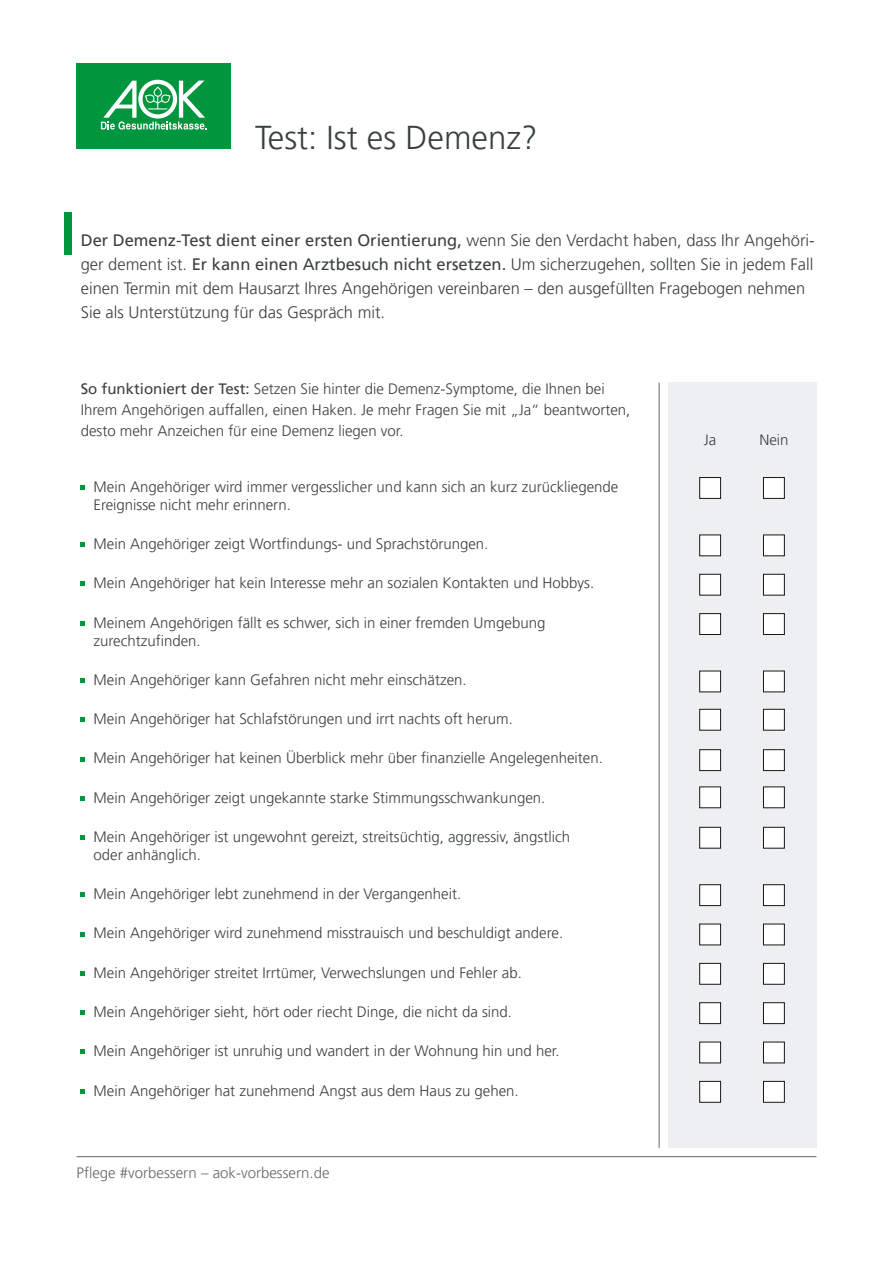
<style>
.page{position:relative;width:893px;height:1263px;background:#fff}
.page>*{position:absolute;margin:0;border:0;box-sizing:border-box;transform-origin:0 0}
.t1{font:300 33px "Frutiger LT Pro";color:#3a4040}
.t2{font:300 16.5px/24px "Frutiger LT Pro";color:#3a4040}
.t3{font:300 15px/18px "Frutiger LT Pro";color:#3a4040}
.t4{font:300 15px "Frutiger LT Pro";color:#676969}
.s1{font-weight:400}
</style>
<div class="page">
<hr style="left:77px;top:1156px;width:739px;height:1px;background:#676969">
<div style="left:668px;top:383px;width:148px;height:765px;background:#edeff0"></div>
<hr style="left:659px;top:383px;width:1px;height:765px;background:#676969">
<div style="left:64px;top:213px;width:7px;height:42px;background:#00963e"></div>
<div style="left:77px;top:64px;width:154px;height:85px;background:#00963e"></div>
<svg style="left:101px;top:80px;width:106px;height:50px"></svg>
<div style="left:700px;top:477px;width:21px;height:21px;background:#fff"></div>
<div style="left:699px;top:477px;width:22px;height:22px;border:1px solid #181716"></div>
<div style="left:763px;top:477px;width:21px;height:21px;background:#fff"></div>
<div style="left:763px;top:477px;width:21px;height:22px;border:1px solid #181716"></div>
<svg style="left:81px;top:485px;width:4px;height:4px"></svg>
<svg style="left:81px;top:542px;width:4px;height:5px"></svg>
<svg style="left:81px;top:582px;width:4px;height:4px"></svg>
<svg style="left:81px;top:621px;width:4px;height:4px"></svg>
<svg style="left:81px;top:678px;width:4px;height:5px"></svg>
<svg style="left:81px;top:718px;width:4px;height:4px"></svg>
<svg style="left:81px;top:757px;width:4px;height:4px"></svg>
<svg style="left:81px;top:796px;width:4px;height:4px"></svg>
<svg style="left:81px;top:835px;width:4px;height:5px"></svg>
<svg style="left:81px;top:893px;width:4px;height:4px"></svg>
<svg style="left:81px;top:932px;width:4px;height:4px"></svg>
<svg style="left:81px;top:971px;width:4px;height:4px"></svg>
<svg style="left:81px;top:1010px;width:4px;height:5px"></svg>
<svg style="left:81px;top:1050px;width:4px;height:4px"></svg>
<svg style="left:81px;top:1089px;width:4px;height:4px"></svg>
<div style="left:700px;top:535px;width:21px;height:21px;background:#fff"></div>
<div style="left:699px;top:535px;width:22px;height:21px;border:1px solid #181716"></div>
<div style="left:763px;top:535px;width:21px;height:21px;background:#fff"></div>
<div style="left:700px;top:574px;width:21px;height:21px;background:#fff"></div>
<div style="left:699px;top:574px;width:22px;height:21px;border:1px solid #181716"></div>
<div style="left:763px;top:574px;width:21px;height:21px;background:#fff"></div>
<div style="left:763px;top:574px;width:21px;height:21px;border:1px solid #181716"></div>
<div style="left:700px;top:614px;width:21px;height:20px;background:#fff"></div>
<div style="left:699px;top:613px;width:22px;height:22px;border:1px solid #181716"></div>
<div style="left:763px;top:614px;width:21px;height:20px;background:#fff"></div>
<div style="left:763px;top:613px;width:21px;height:22px;border:1px solid #181716"></div>
<div style="left:700px;top:671px;width:21px;height:21px;background:#fff"></div>
<div style="left:699px;top:671px;width:22px;height:21px;border:1px solid #181716"></div>
<div style="left:763px;top:671px;width:21px;height:21px;background:#fff"></div>
<div style="left:700px;top:709px;width:21px;height:21px;background:#fff"></div>
<div style="left:699px;top:709px;width:22px;height:21px;border:1px solid #181716"></div>
<div style="left:763px;top:709px;width:21px;height:21px;background:#fff"></div>
<div style="left:763px;top:709px;width:21px;height:21px;border:1px solid #181716"></div>
<div style="left:700px;top:750px;width:21px;height:20px;background:#fff"></div>
<div style="left:699px;top:749px;width:22px;height:22px;border:1px solid #181716"></div>
<div style="left:763px;top:750px;width:21px;height:20px;background:#fff"></div>
<div style="left:763px;top:749px;width:21px;height:22px;border:1px solid #181716"></div>
<div style="left:700px;top:787px;width:21px;height:21px;background:#fff"></div>
<div style="left:699px;top:787px;width:22px;height:21px;border:1px solid #181716"></div>
<div style="left:763px;top:787px;width:21px;height:21px;background:#fff"></div>
<div style="left:700px;top:827px;width:21px;height:21px;background:#fff"></div>
<div style="left:699px;top:827px;width:22px;height:21px;border:1px solid #181716"></div>
<div style="left:763px;top:827px;width:21px;height:21px;background:#fff"></div>
<div style="left:763px;top:827px;width:21px;height:21px;border:1px solid #181716"></div>
<div style="left:700px;top:885px;width:21px;height:20px;background:#fff"></div>
<div style="left:699px;top:884px;width:22px;height:22px;border:1px solid #181716"></div>
<div style="left:763px;top:885px;width:21px;height:20px;background:#fff"></div>
<div style="left:763px;top:884px;width:21px;height:22px;border:1px solid #181716"></div>
<div style="left:700px;top:924px;width:21px;height:21px;background:#fff"></div>
<div style="left:699px;top:924px;width:22px;height:21px;border:1px solid #181716"></div>
<div style="left:763px;top:924px;width:21px;height:21px;background:#fff"></div>
<div style="left:700px;top:963px;width:21px;height:21px;background:#fff"></div>
<div style="left:699px;top:963px;width:22px;height:21px;border:1px solid #181716"></div>
<div style="left:763px;top:963px;width:21px;height:21px;background:#fff"></div>
<div style="left:763px;top:963px;width:21px;height:21px;border:1px solid #181716"></div>
<div style="left:700px;top:1003px;width:21px;height:20px;background:#fff"></div>
<div style="left:699px;top:1002px;width:22px;height:22px;border:1px solid #181716"></div>
<div style="left:763px;top:1003px;width:21px;height:20px;background:#fff"></div>
<div style="left:763px;top:1002px;width:21px;height:22px;border:1px solid #181716"></div>
<div style="left:700px;top:1042px;width:21px;height:21px;background:#fff"></div>
<div style="left:699px;top:1042px;width:22px;height:21px;border:1px solid #181716"></div>
<div style="left:763px;top:1042px;width:21px;height:21px;background:#fff"></div>
<div style="left:700px;top:1081px;width:21px;height:21px;background:#fff"></div>
<div style="left:699px;top:1081px;width:22px;height:21px;border:1px solid #181716"></div>
<div style="left:763px;top:1081px;width:21px;height:21px;background:#fff"></div>
<div style="left:763px;top:1081px;width:21px;height:21px;border:1px solid #181716"></div>
<h1 class="t1" style="left:255px;top:118px;width:284px">Test: Ist es Demenz?</h1>
<p class="t2" style="left:81px;top:229px;width:735px"><span class="s1">Der Demenz-Test dient einer ersten Orientierung,</span> wenn Sie den Verdacht haben, dass Ihr Angehöri&shy;ger dement ist. <span class="s1">Er kann einen Arztbesuch nicht ersetzen.</span> Um sicherzugehen, sollten Sie in jedem Fall einen Termin mit dem Hausarzt Ihres Angehörigen vereinbaren – den ausgefüllten Fragebogen nehmen Sie als Unterstützung für das Gespräch mit.</p>
<p class="t3" style="left:81px;top:378px;width:551px;line-height:21px"><span class="s1">So funktioniert der Test:</span> Setzen Sie hinter die Demenz-Symptome, die Ihnen bei<br>Ihrem Angehörigen auffallen, einen Haken. Je mehr Fragen Sie mit „Ja“ beantworten, desto mehr Anzeichen für eine Demenz liegen vor.</p>
<p class="t3" style="left:94px;top:478px;width:526px">Mein Angehöriger wird immer vergesslicher und kann sich an kurz zurückliegende<br>Ereignisse nicht mehr erinnern.</p>
<p class="t3" style="left:94px;top:535px;width:396px">Mein Angehöriger zeigt Wortfindungs- und Sprachstörungen.</p>
<p class="t3" style="left:94px;top:574px;width:502px">Mein Angehöriger hat kein Interesse mehr an sozialen Kontakten und Hobbys.</p>
<p class="t3" style="left:94px;top:613px;width:453px">Meinem Angehörigen fällt es schwer, sich in einer fremden Umgebung zurechtzufinden.</p>
<p class="t3" style="left:94px;top:671px;width:375px">Mein Angehöriger kann Gefahren nicht mehr einschätzen.</p>
<p class="t3" style="left:94px;top:710px;width:421px">Mein Angehöriger hat Schlafstörungen und irrt nachts oft herum.</p>
<p class="t3" style="left:94px;top:749px;width:511px">Mein Angehöriger hat keinen Überblick mehr über finanzielle Angelegenheiten.</p>
<p class="t3" style="left:94px;top:788px;width:453px">Mein Angehöriger zeigt ungekannte starke Stimmungsschwankungen.</p>
<p class="t3" style="left:94px;top:828px;width:478px">Mein Angehöriger ist ungewohnt gereizt, streitsüchtig, aggressiv, ängstlich oder anhänglich.</p>
<p class="t3" style="left:94px;top:885px;width:369px">Mein Angehöriger lebt zunehmend in der Vergangenheit.</p>
<p class="t3" style="left:94px;top:924px;width:471px">Mein Angehöriger wird zunehmend misstrauisch und beschuldigt andere.</p>
<p class="t3" style="left:94px;top:963px;width:430px">Mein Angehöriger streitet Irrtümer, Verwechslungen und Fehler ab.</p>
<p class="t3" style="left:94px;top:1003px;width:420px">Mein Angehöriger sieht, hört oder riecht Dinge, die nicht da sind.</p>
<p class="t3" style="left:94px;top:1042px;width:468px">Mein Angehöriger ist unruhig und wandert in der Wohnung hin und her.</p>
<p class="t3" style="left:94px;top:1081px;width:427px">Mein Angehöriger hat zunehmend Angst aus dem Haus zu gehen.</p>
<p class="t4" style="left:77px;top:1164px;width:255px">Pflege #vorbessern – aok-vorbessern.de</p>
<p class="t3" style="left:704px;top:431px;width:14px">Ja</p>
<p class="t3" style="left:759px;top:431px;width:31px">Nein</p>
</div>
